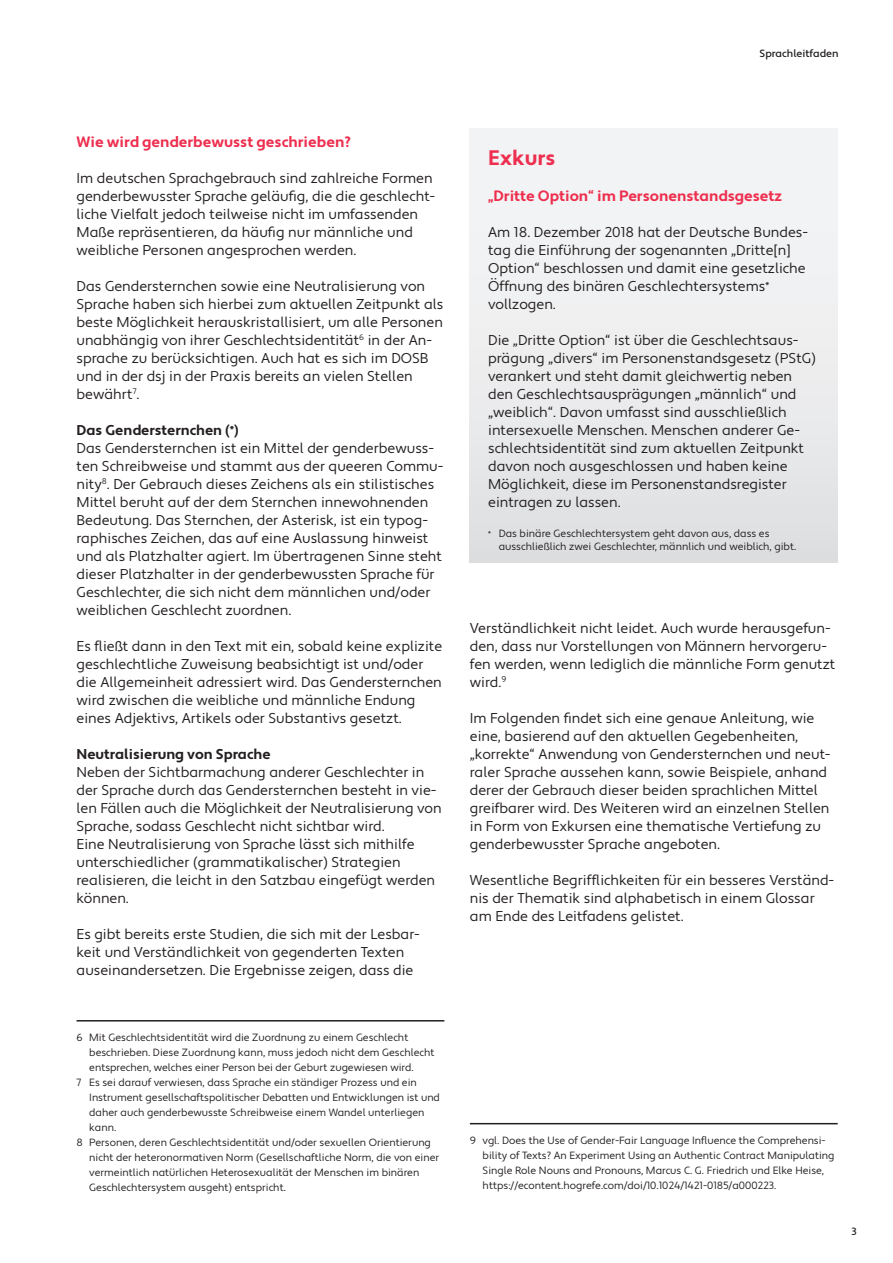
<style>
.page{position:relative;width:893px;height:1263px;background:#fff}
.page>*{position:absolute;margin:0;border:0;box-sizing:border-box;transform-origin:0 0}
.t1{font:700 21px "Apertura";color:#ee2e4e}
.t2{font:700 15px "Apertura";color:#ee2e4e}
.t3{font:14.25px/18px "Apertura";color:#231f20}
.t4{font:700 14.25px "Apertura";color:#231f20}
.t5{font:10.5px/15px "Apertura";color:#231f20}
.t6{font:500 10.5px "Apertura";color:#231f20}
.s1{font-weight:700}
</style>
<div class="page">
<hr style="left:77px;top:1020px;width:367px;height:1px;background:#231f20">
<hr style="left:470px;top:1123px;width:368px;height:1px;background:#231f20">
<div style="left:470px;top:129px;width:368px;height:434px;background:linear-gradient(to bottom,#f7f7f8,#e1e1e3)"></div>
<p class="t6" style="left:760px;top:47px;width:80px">Sprachleitfaden</p>
<p class="t2" style="left:77px;top:132px;width:276px">Wie wird genderbewusst geschrieben?</p>
<p class="t3" style="left:77px;top:169px;width:360px">Im deutschen Sprachgebrauch sind zahlreiche Formen genderbewusster Sprache geläufig, die die geschlecht&shy;liche Vielfalt jedoch teilweise nicht im umfassenden Maße repräsentieren, da häufig nur männliche und weibliche Personen angesprochen werden.</p>
<p class="t3" style="left:77px;top:277px;width:368px">Das Gendersternchen sowie eine Neutralisierung von Sprache haben sich hierbei zum aktuellen Zeitpunkt als beste Möglichkeit herauskristallisiert, um alle Personen unabhängig von ihrer Geschlechtsidentität<sup>6</sup> in der An&shy;sprache zu berücksichtigen. Auch hat es sich im DOSB und in der dsj in der Praxis bereits an vielen Stellen bewährt<sup>7</sup>.</p>
<p class="t3" style="left:77px;top:421px;width:369px"><span class="s1">Das Gendersternchen (</span><sup>*</sup><span class="s1">)<br></span>Das Gendersternchen ist ein Mittel der genderbewuss&shy;ten Schreibweise und stammt aus der queeren Commu&shy;nity<sup>8</sup>. Der Gebrauch dieses Zeichens als ein stilistisches Mittel beruht auf der dem Sternchen innewohnenden Bedeutung. Das Sternchen, der Asterisk, ist ein typog&shy;raphisches Zeichen, das auf eine Auslassung hinweist und als Platzhalter agiert. Im übertragenen Sinne steht dieser Platzhalter in der genderbewussten Sprache für Geschlechter, die sich nicht dem männlichen und/oder weiblichen Geschlecht zuordnen.</p>
<p class="t3" style="left:77px;top:637px;width:367px">Es fließt dann in den Text mit ein, sobald keine explizite geschlechtliche Zuweisung beabsichtigt ist und/oder die Allgemeinheit adressiert wird. Das Gendersternchen wird zwischen die weibliche und männliche Endung eines Adjektivs, Artikels oder Substantivs gesetzt.</p>
<p class="t4" style="left:77px;top:745px;width:196px">Neutralisierung von Sprache</p>
<p class="t3" style="left:77px;top:763px;width:367px">Neben der Sichtbarmachung anderer Geschlechter in der Sprache durch das Gendersternchen besteht in vie&shy;len Fällen auch die Möglichkeit der Neutralisierung von Sprache, sodass Geschlecht nicht sichtbar wird.<br>Eine Neutralisierung von Sprache lässt sich mithilfe unterschiedlicher (grammatikalischer) Strategien realisieren, die leicht in den Satzbau eingefügt werden können.</p>
<p class="t3" style="left:77px;top:925px;width:345px">Es gibt bereits erste Studien, die sich mit der Lesbar&shy;keit und Verständlichkeit von gegenderten Texten auseinandersetzen. Die Ergebnisse zeigen, dass die</p>
<p class="t5" style="left:77px;top:1030px;width:333px">6 Mit Geschlechtsidentität wird die Zuordnung zu einem Geschlecht</p>
<p class="t5" style="left:89px;top:1045px;width:347px">beschrieben. Diese Zuordnung kann, muss jedoch nicht dem Geschlecht</p>
<p class="t5" style="left:89px;top:1060px;width:326px">entsprechen, welches einer Person bei der Geburt zugewiesen wird.</p>
<p class="t5" style="left:77px;top:1075px;width:342px">7 Es sei darauf verwiesen, dass Sprache ein ständiger Prozess und ein</p>
<p class="t5" style="left:89px;top:1090px;width:352px">Instrument gesellschaftspolitischer Debatten und Entwicklungen ist und</p>
<p class="t5" style="left:89px;top:1105px;width:337px">daher auch genderbewusste Schreibweise einem Wandel unterliegen</p>
<p class="t5" style="left:89px;top:1120px;width:28px">kann.</p>
<p class="t5" style="left:77px;top:1135px;width:356px">8 Personen, deren Geschlechtsidentität und/oder sexuellen Orientierung</p>
<p class="t5" style="left:89px;top:1150px;width:351px">nicht der heteronormativen Norm (Gesellschaftliche Norm, die von einer</p>
<p class="t5" style="left:89px;top:1165px;width:332px">vermeintlich natürlichen Heterosexualität der Menschen im binären</p>
<p class="t5" style="left:89px;top:1180px;width:198px">Geschlechtersystem ausgeht) entspricht.</p>
<h1 class="t1" style="left:488px;top:145px;width:69px">Exkurs</h1>
<p class="t2" style="left:488px;top:186px;width:295px">„Dritte Option“ im Personenstandsgesetz</p>
<p class="t3" style="left:488px;top:223px;width:321px">Am 18. Dezember 2018 hat der Deutsche Bundes&shy;tag die Einführung der sogenannten „Dritte[n] Option“ beschlossen und damit eine gesetzliche Öffnung des binären Geschlechtersystems<sup>* </sup>vollzogen.</p>
<p class="t3" style="left:488px;top:331px;width:329px">Die „Dritte Option“ ist über die Geschlechtsaus&shy;prägung „divers“ im Personenstandsgesetz (PStG) verankert und steht damit gleichwertig neben den Geschlechtsausprägungen „männlich“ und „weiblich“. Davon umfasst sind ausschließlich intersexuelle Menschen. Menschen anderer Ge&shy;schlechtsidentität sind zum aktuellen Zeitpunkt davon noch ausgeschlossen und haben keine Möglichkeit, diese im Personenstandsregister eintragen zu lassen.</p>
<p class="t5" style="left:499px;top:528px;width:299px;line-height:12.6px;text-indent:-10px"><sup>*</sup> Das binäre Geschlechtersystem geht davon aus, dass es ausschließlich zwei Geschlechter, männlich und weiblich, gibt.</p>
<p class="t3" style="left:470px;top:619px;width:367px">Verständlichkeit nicht leidet. Auch wurde herausgefun&shy;den, dass nur Vorstellungen von Männern hervorgeru&shy;fen werden, wenn lediglich die männliche Form genutzt wird.<sup>9</sup></p>
<p class="t3" style="left:470px;top:709px;width:362px">Im Folgenden findet sich eine genaue Anleitung, wie eine, basierend auf den aktuellen Gegebenheiten, „korrekte“ Anwendung von Gendersternchen und neut&shy;raler Sprache aussehen kann, sowie Beispiele, anhand derer der Gebrauch dieser beiden sprachlichen Mittel greifbarer wird. Des Weiteren wird an einzelnen Stellen in Form von Exkursen eine thematische Vertiefung zu genderbewusster Sprache angeboten.</p>
<p class="t3" style="left:470px;top:871px;width:366px">Wesentliche Begrifflichkeiten für ein besseres Verständ&shy;nis der Thematik sind alphabetisch in einem Glossar am Ende des Leitfadens gelistet.</p>
<p class="t5" style="left:483px;top:1133px;width:353px;text-indent:-13px">9 vgl. Does the Use of Gender-Fair Language Influence the Comprehensi&shy;bility of Texts? An Experiment Using an Authentic Contract Manipulating Single Role Nouns and Pronouns, Marcus C. G. Friedrich und Elke Heise, https://econtent.hogrefe.com/doi/10.1024/1421-0185/a000223.</p>
<p class="t6" style="left:851px;top:1224px;width:7px">3</p>
</div>
